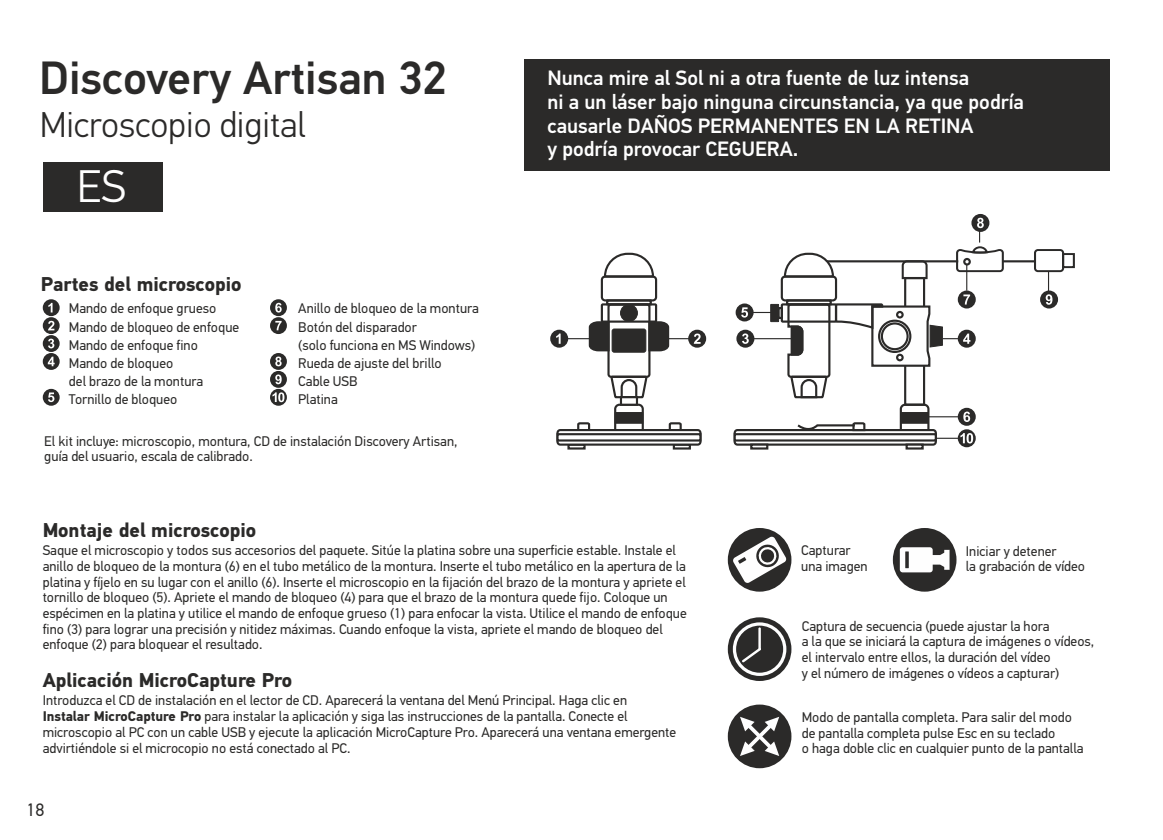
<style>
.page{position:relative;width:1163px;height:840px;background:#fff}
.page>*{position:absolute;margin:0;border:0;box-sizing:border-box;transform-origin:0 0}
.t1{font:500 46.6px "PF Din Text Pro";color:#2b2a29}
.t2{font:300 45.6px "PF Din Text Pro";color:#fefefe}
.t3{font:300 35.8px "PF Din Text Pro";color:#2b2a29}
.t4{font:500 20.8px/23.8px "PF Din Text Pro";color:#fefefe}
.t5{font:700 20px "PF Din Text Pro";color:#2b2a29}
.t6{font:18px "PF Din Text Pro";color:#2b2a29}
.t7{font:14px/15.6px "PF Din Text Pro";color:#2b2a29}
.s1{font-weight:700}
</style>
<div class="page">
<div style="left:43px;top:162px;width:119px;height:50px;background:#2b2a29"></div>
<div style="left:524px;top:60px;width:585px;height:111px;background:#2b2a29"></div>
<svg style="left:727px;top:617px;width:64px;height:63px"></svg>
<svg style="left:732px;top:622px;width:54px;height:53px"></svg>
<div style="left:736px;top:625px;width:47px;height:47px;background:#2b2a29;border-radius:50%"></div>
<hr style="left:758px;top:627px;width:2px;height:23px;background:#fefefe">
<svg style="left:742px;top:647px;width:19px;height:15px"></svg>
<div style="left:727px;top:704px;width:64px;height:63px;background:#2b2a29;border-radius:50%"></div>
<svg style="left:740px;top:716px;width:39px;height:39px"></svg>
<div style="left:892px;top:527px;width:64px;height:64px;background:#2b2a29;border-radius:50%"></div>
<svg style="left:899px;top:547px;width:50px;height:25px"></svg>
<div style="left:727px;top:527px;width:64px;height:64px;background:#2b2a29;border-radius:50%"></div>
<svg style="left:732px;top:536px;width:54px;height:47px"></svg>
<svg style="left:43px;top:299px;width:17px;height:70px"></svg>
<svg style="left:43px;top:388px;width:17px;height:17px"></svg>
<svg style="left:270px;top:299px;width:17px;height:35px"></svg>
<svg style="left:270px;top:353px;width:17px;height:52px"></svg>
<svg style="left:1039px;top:272px;width:18px;height:36px"></svg>
<svg style="left:604px;top:252px;width:50px;height:23px"></svg>
<div style="left:600px;top:275px;width:57px;height:26px;border:2px solid #2b2a29;border-radius:3px"></div>
<div style="left:606px;top:299px;width:45px;height:6px;border:2px solid #2b2a29"></div>
<svg style="left:550px;top:302px;width:156px;height:148px"></svg>
<div style="left:611px;top:328px;width:35px;height:24px;background:#2b2a29;border:1px solid #2b2a29;border-radius:2px"></div>
<div style="left:1033px;top:249px;width:30px;height:23px;border:2px solid #2b2a29;border-radius:3px"></div>
<div style="left:1061px;top:253px;width:13px;height:15px;border:2px solid #2b2a29"></div>
<hr style="left:1002px;top:261px;width:33px;height:1px;background:#2b2a29">
<svg style="left:733px;top:214px;width:271px;height:236px"></svg>
<h1 class="t1" style="left:39px;top:59px;width:409px">Discovery Artisan 32</h1>
<h3 class="t3" style="left:40px;top:110px;width:267px">Microscopio digital</h3>
<h2 class="t2" style="left:77px;top:168px;width:50px">ES</h2>
<h3 class="t5" style="left:41px;top:275px;width:202px">Partes del microscopio</h3>
<p class="t7" style="left:69px;top:300px;width:172px;line-height:18.2px">Mando de enfoque grueso<br>Mando de bloqueo de enfoque<br>Mando de enfoque fino<br>Mando de bloqueo<br>del brazo de la montura<br>Tornillo de bloqueo</p>
<p class="t7" style="left:298px;top:300px;width:182px;line-height:18.2px">Anillo de bloqueo de la montura<br>Botón del disparador<br>(solo funciona en MS Windows)<br>Rueda de ajuste del brillo<br>Cable USB<br>Platina</p>
<p class="t7" style="left:44px;top:434px;width:415px">El kit incluye: microscopio, montura, CD de instalación Discovery Artisan, guía del usuario, escala de calibrado.</p>
<h3 class="t4" style="left:547px;top:68px;width:478px">Nunca mire al Sol ni a otra fuente de luz intensa<br>ni a un láser bajo ninguna circunstancia, ya que podría causarle DAÑOS PERMANENTES EN LA RETINA<br>y podría provocar CEGUERA.</h3>
<h3 class="t5" style="left:43px;top:522px;width:215px">Montaje del microscopio</h3>
<p class="t7" style="left:43px;top:543px;width:645px">Saque el microscopio y todos sus accesorios del paquete. Sitúe la platina sobre una superficie estable. Instale el anillo de bloqueo de la montura (6) en el tubo metálico de la montura. Inserte el tubo metálico en la apertura de la platina y fíjelo en su lugar con el anillo (6). Inserte el microscopio en la fijación del brazo de la montura y apriete el tornillo de bloqueo (5). Apriete el mando de bloqueo (4) para que el brazo de la montura quede fijo. Coloque un espécimen en la platina y utilice el mando de enfoque grueso (1) para enfocar la vista. Utilice el mando de enfoque fino (3) para lograr una precisión y nitidez máximas. Cuando enfoque la vista, apriete el mando de bloqueo del enfoque (2) para bloquear el resultado.</p>
<h3 class="t5" style="left:43px;top:672px;width:251px">Aplicación MicroCapture Pro</h3>
<p class="t7" style="left:43px;top:693px;width:635px">Introduzca el CD de instalación en el lector de CD. Aparecerá la ventana del Menú Principal. Haga clic en <span class="s1">Instalar MicroCapture Pro</span> para instalar la aplicación y siga las instrucciones de la pantalla. Conecte el microscopio al PC con un cable USB y ejecute la aplicación MicroCapture Pro. Aparecerá una ventana emergente advirtiéndole si el microcopio no está conectado al PC.</p>
<p class="t6" style="left:26px;top:802px;width:19px">18</p>
<p class="t7" style="left:801px;top:544px;width:68px">Capturar una imagen</p>
<p class="t7" style="left:965px;top:544px;width:121px">Iniciar y detener<br>la grabación de vídeo</p>
<p class="t7" style="left:801px;top:619px;width:249px">Captura de secuencia (puede ajustar la hora</p>
<p class="t7" style="left:801px;top:634px;width:294px">a la que se iniciará la captura de imágenes o vídeos, el intervalo entre ellos, la duración del vídeo<br>y el número de imágenes o vídeos a capturar)</p>
<p class="t7" style="left:801px;top:710px;width:272px">Modo de pantalla completa. Para salir del modo</p>
<p class="t7" style="left:801px;top:741px;width:283px">o haga doble clic en cualquier punto de la pantalla</p>
<p class="t7" style="left:801px;top:725px;width:255px">de pantalla completa pulse Esc en su teclado</p>
</div>
